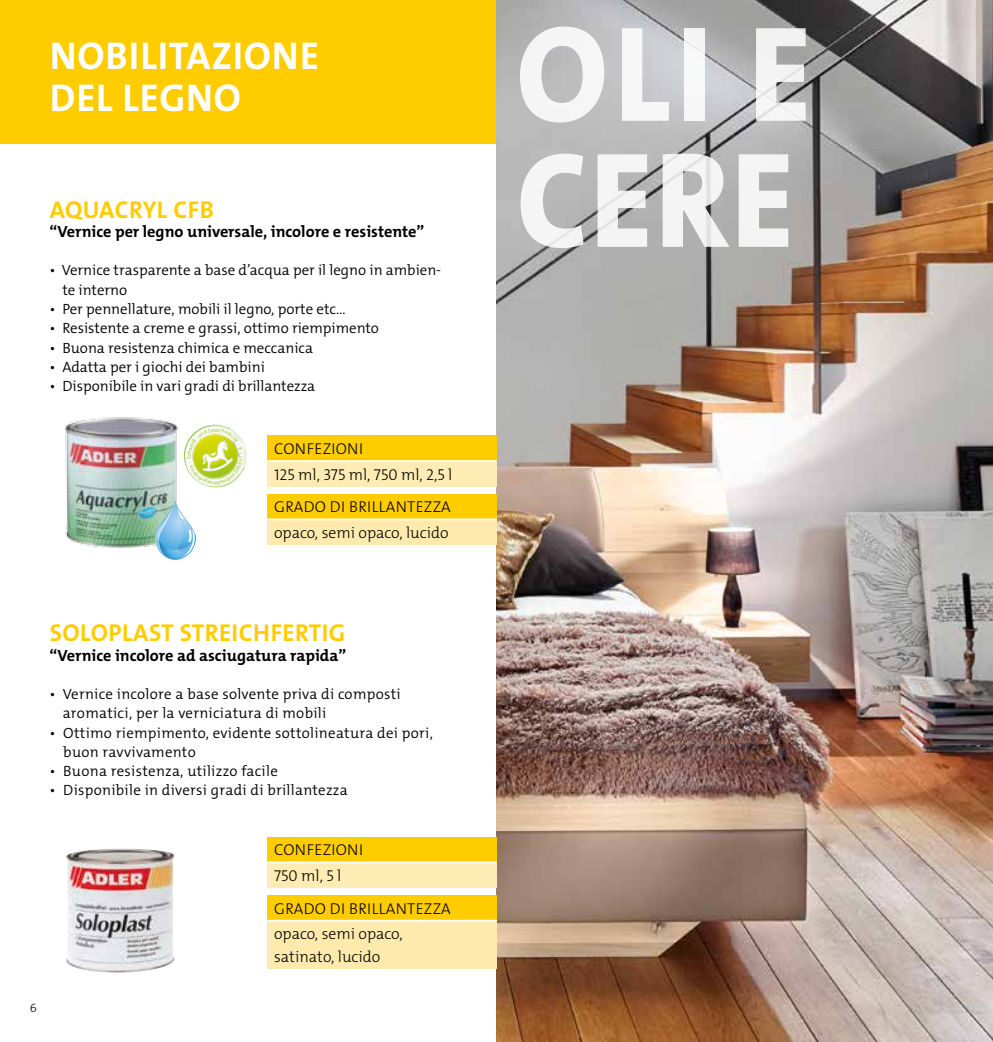
<style>
.page{position:relative;width:993px;height:1042px;background:#fff}
.page>*{position:absolute;margin:0;border:0;box-sizing:border-box;transform-origin:0 0}
.t1{font:800 137.03px "The Mix Os F";letter-spacing:.01em;color:#fff;scale:.95 1}
.t2{font:700 38.85px/41.5px "The Mix Os F";letter-spacing:.02em;color:#fff}
.t3{font:700 24.5px "The Mix Os F";letter-spacing:.02em;color:#fc0}
.t4{font:700 16.28px "The Mix Os F";color:#000}
.t5{font:300 15.75px/25.7px "The Mix Os F";color:#000}
.t6{font:300 15.75px/25.7px "The Mix Os F";letter-spacing:.02em;color:#000}
.t7{font:300 14.88px "The Mix Os F";color:#000}
.t8{font:300 14.88px/19.2px "The Mix Os F";letter-spacing:.02em;color:#000}
.t9{font:300 12.25px "The Mix Os F";color:#000}
</style>
<div class="page">
<div style="left:0;top:0;width:992px;height:144px;background:#fc0"></div>
<img style="left:496px;top:0;width:496px;height:1042px">
<img style="left:64px;top:417px;width:120px;height:131px">
<div style="left:267px;top:435px;width:229px;height:26px;background:#fc0"></div>
<div style="left:267px;top:461px;width:229px;height:26px;background:#feecb4"></div>
<hr style="left:267px;top:460px;width:229px;height:2px;background:#fff">
<div style="left:267px;top:494px;width:229px;height:25px;background:#fc0"></div>
<div style="left:267px;top:519px;width:229px;height:26px;background:#ffeaad"></div>
<hr style="left:267px;top:518px;width:229px;height:2px;background:#fff">
<div style="left:267px;top:836px;width:229px;height:26px;background:#fc0"></div>
<div style="left:267px;top:862px;width:229px;height:26px;background:#feecb4"></div>
<hr style="left:267px;top:861px;width:229px;height:2px;background:#fff">
<div style="left:267px;top:895px;width:229px;height:25px;background:#fc0"></div>
<div style="left:267px;top:920px;width:229px;height:49px;background:#ffeaad"></div>
<hr style="left:267px;top:920px;width:229px;height:1px;background:#fff">
<img style="left:66px;top:848px;width:109px;height:125px">
<svg style="left:153px;top:499px;width:43px;height:61px"></svg>
<img style="left:184px;top:424px;width:62px;height:64px">
<img style="left:186px;top:427px;width:58px;height:58px">
<svg style="left:187px;top:428px;width:56px;height:57px"></svg>
<h2 class="t2" style="left:50px;top:36px;width:270px">NOBILITAZIONE<br>DEL LEGNO</h2>
<h3 class="t3" style="left:50px;top:194px;width:165px">AQUACRYL CFB</h3>
<p class="t4" style="left:50px;top:221px;width:376px">“Vernice per legno universale, incolore e resistente”</p>
<p class="t7" style="left:50px;top:261px;width:393px">• Vernice trasparente a base d’acqua per il legno in ambien-</p>
<p class="t7" style="left:62px;top:280px;width:66px">te interno</p>
<p class="t7" style="left:50px;top:299px;width:297px">• Per pennellature, mobili il legno, porte etc...</p>
<p class="t7" style="left:50px;top:319px;width:331px">• Resistente a creme e grassi, ottimo riempimento</p>
<p class="t7" style="left:50px;top:338px;width:265px">• Buona resistenza chimica e meccanica</p>
<p class="t7" style="left:50px;top:357px;width:217px">• Adatta per i giochi dei bambini</p>
<p class="t7" style="left:50px;top:376px;width:267px">• Disponibile in vari gradi di brillantezza</p>
<p class="t5" style="left:274px;top:436px;width:180px">CONFEZIONI<br>125 ml, 375 ml, 750 ml, 2,5 l</p>
<p class="t5" style="left:274px;top:494px;width:178px">GRADO DI BRILLANTEZZA opaco, semi opaco, lucido</p>
<h3 class="t3" style="left:50px;top:617px;width:297px">SOLOPLAST STREICHFERTIG</h3>
<p class="t4" style="left:50px;top:644px;width:298px">“Vernice incolore ad asciugatura rapida”</p>
<p class="t8" style="left:63px;top:684px;width:339px;text-indent:-13px">• Vernice incolore a base solvente priva di composti aromatici, per la verniciatura di mobili</p>
<p class="t8" style="left:63px;top:723px;width:371px;text-indent:-14px">• Ottimo riempimento, evidente sottolineatura dei pori, buon ravvivamento</p>
<p class="t8" style="left:50px;top:761px;width:230px">• Buona resistenza, utilizzo facile</p>
<p class="t8" style="left:50px;top:781px;width:299px">• Disponibile in diversi gradi di brillantezza</p>
<p class="t9" style="left:30px;top:1000px;width:9px">6</p>
<p class="t6" style="left:274px;top:837px;width:90px">CONFEZIONI<br>750 ml, 5 l</p>
<p class="t5" style="left:274px;top:895px;width:178px">GRADO DI BRILLANTEZZA opaco, semi opaco,</p>
<p class="t5" style="left:274px;top:943px;width:108px">satinato, lucido</p>
<h1 class="t1" style="left:516px;top:-14px;width:312px">OLI E</h1>
<h1 class="t1" style="left:516px;top:112px;width:294px">CERE</h1>
</div>
